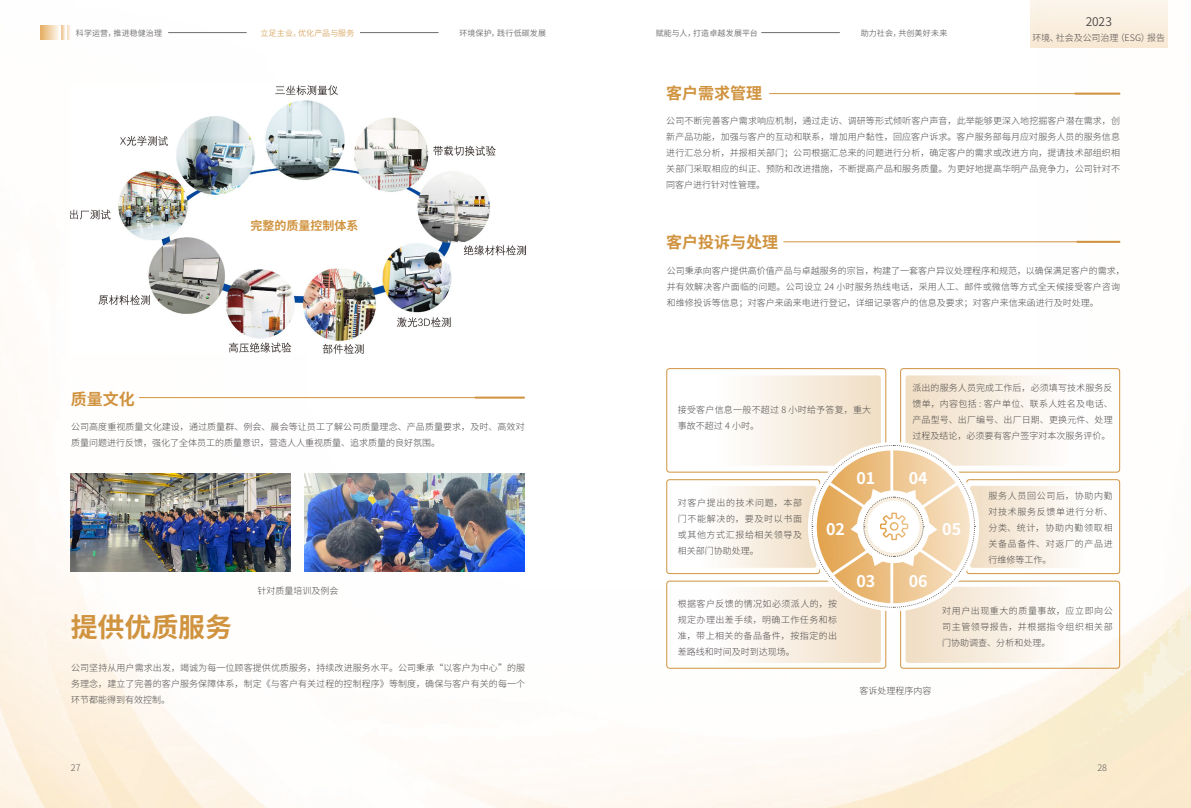
<style>
.page{position:relative;width:1191px;height:808px;background:#fff}
.page>*{position:absolute;margin:0;border:0;box-sizing:border-box;transform-origin:0 0}
.t1{font:700 26.9px "Source Han Sans CN";color:#d0933f}
.t2{font:700 16px "Source Han Sans CN";color:#d0933f}
.t3{font:700 16px "Source Han Sans CN";color:#fff}
.t4{font:700 12px "Source Han Sans CN";color:#d0933f}
.t5{font:12px "Source Han Sans CN";color:#4c4948}
.t6{font:300 9px/16px "Source Han Sans CN";letter-spacing:.01em;color:#4c4948;text-align:justify}
.t7{font:300 9px "Source Han Sans CN";color:#595757}
.t8{font:8px "Source Han Sans CN";letter-spacing:.02em;color:#4c4948}
.t9{font:8px "Source Han Sans CN";letter-spacing:.02em;color:#d0933f}
</style>
<div class="page">
<img style="left:0;top:0;width:1191px;height:808px">
<div style="left:1030px;top:0;width:137px;height:47px;background:#faefe0"></div>
<hr style="left:139px;top:397px;width:385px;height:1px;background:#d0933f">
<hr style="left:475px;top:397px;width:49px;height:2px;background:#d0933f">
<img style="left:71px;top:473px;width:220px;height:98px">
<img style="left:304px;top:473px;width:220px;height:98px">
<div style="left:666px;top:486px;width:150px;height:82px;background:linear-gradient(to right,#fff,#f2e1cb);border-radius:3px"></div>
<div style="left:666px;top:479px;width:154px;height:95px;border:1px solid #d0933f;border-radius:3px"></div>
<div style="left:970px;top:486px;width:149px;height:82px;background:linear-gradient(to right,#f1e0c9,#fff);border-radius:3px"></div>
<div style="left:966px;top:479px;width:154px;height:95px;border:1px solid #d0933f;border-radius:3px"></div>
<div style="left:905px;top:587px;width:214px;height:76px;background:linear-gradient(to right,#f0dfc7,#fff);border-radius:3px"></div>
<div style="left:900px;top:581px;width:220px;height:88px;border:1px solid #d0933f;border-radius:3px"></div>
<div style="left:667px;top:587px;width:214px;height:76px;background:linear-gradient(to right,#fff,#f1dfc7);border-radius:3px"></div>
<div style="left:666px;top:581px;width:220px;height:88px;border:1px solid #d0933f;border-radius:3px"></div>
<div style="left:905px;top:375px;width:214px;height:91px;background:linear-gradient(to right,#f1dfc7,#fff);border-radius:3px"></div>
<div style="left:900px;top:368px;width:220px;height:105px;border:1px solid #d0933f;border-radius:3px"></div>
<div style="left:667px;top:375px;width:214px;height:91px;background:linear-gradient(to right,#fff,#f1dfc7);border-radius:3px"></div>
<div style="left:666px;top:368px;width:220px;height:105px;border:1px solid #d0933f;border-radius:3px"></div>
<hr style="left:769px;top:93px;width:351px;height:1px;background:#d0933f">
<hr style="left:1074px;top:93px;width:46px;height:2px;background:#d0933f">
<hr style="left:783px;top:242px;width:337px;height:1px;background:#d0933f">
<hr style="left:1076px;top:241px;width:44px;height:2px;background:#d0933f">
<svg style="left:811px;top:444px;width:164px;height:164px"></svg>
<img style="left:70px;top:85px;width:456px;height:268px">
<p class="t8" style="left:76px;top:28px;width:88px">科学运营，推进稳健治理</p>
<p class="t9" style="left:260px;top:28px;width:95px">立足主业，优化产品与服务</p>
<p class="t8" style="left:459px;top:28px;width:88px">环境保护，践行低碳发展</p>
<p class="t8" style="left:656px;top:28px;width:104px">赋能与人，打造卓越发展平台</p>
<p class="t8" style="left:861px;top:28px;width:88px">助力社会，共创美好未来</p>
<h2 class="t2" style="left:666px;top:85px;width:97px">客户需求管理</h2>
<h3 class="t5" style="left:1085px;top:14px;width:28px">2023</h3>
<p class="t6" style="left:1032px;top:29px;width:134px">环境、社会及公司治理（ESG）报告</p>
<h3 class="t4" style="left:250px;top:219px;width:110px">完整的质量控制体系</h3>
<h2 class="t2" style="left:71px;top:390px;width:65px">质量文化</h2>
<p class="t6" style="left:71px;top:419px;width:455px">公司高度重视质量文化建设，通过质量群、例会、晨会等让员工了解公司质量理念、产品质量要求，及时、高效对质量问题进行反馈，强化了全体员工的质量意识，营造人人重视质量、追求质量的良好氛围。</p>
<p class="t6" style="left:257px;top:583px;width:82px">针对质量培训及例会</p>
<h1 class="t1" style="left:71px;top:613px;width:163px">提供优质服务</h1>
<p class="t6" style="left:71px;top:660px;width:455px">公司坚持从用户需求出发，竭诚为每一位顾客提供优质服务，持续改进服务水平。公司秉承“以客户为中心”的服务理念，建立了完善的客户服务保障体系，制定《与客户有关过程的控制程序》等制度，确保与客户有关的每一个环节都能得到有效控制。</p>
<p class="t6" style="left:666px;top:113px;width:455px">公司不断完善客户需求响应机制，通过走访、调研等形式倾听客户声音，此举能够更深入地挖掘客户潜在需求，创新产品功能，加强与客户的互动和联系，增加用户黏性，回应客户诉求。客户服务部每月应对服务人员的服务信息进行汇总分析，并报相关部门；公司根据汇总来的问题进行分析，确定客户的需求或改进方向，提请技术部组织相关部门采取相应的纠正、预防和改进措施，不断提高产品和服务质量。为更好地提高华明产品竞争力，公司针对不同客户进行针对性管理。</p>
<h2 class="t2" style="left:666px;top:234px;width:113px">客户投诉与处理</h2>
<p class="t6" style="left:667px;top:262px;width:459px;text-align:left">公司秉承向客户提供高价值产品与卓越服务的宗旨，构建了一套客户异议处理程序和规范，以确保满足客户的需求，并有效解决客户面临的问题。公司设立 24 小时服务热线电话，采用人工、邮件或微信等方式全天候接受客户咨询和维修投诉等信息；对客户来函来电进行登记，详细记录客户的信息及要求；对客户来信来函进行及时处理。</p>
<p class="t6" style="left:678px;top:402px;width:195px">接受客户信息一般不超过 8 小时给予答复，重大事故不超过 4 小时。</p>
<p class="t6" style="left:912px;top:379px;width:202px">派出的服务人员完成工作后，必须填写技术服务反馈单，内容包括 : 客户单位、联系人姓名及电话、产品型号、出厂编号、出厂日期、更换元件、处理过程及结论，必须要有客户签字对本次服务评价。</p>
<h2 class="t3" style="left:856px;top:469px;width:20px">01</h2>
<h2 class="t3" style="left:908px;top:469px;width:20px">04</h2>
<p class="t6" style="left:678px;top:495px;width:126px">对客户提出的技术问题，本部门不能解决的，要及时以书面或其他方式汇报给相关领导及相关部门协助处理。</p>
<p class="t6" style="left:988px;top:488px;width:126px">服务人员回公司后，协助内勤对技术服务反馈单进行分析、分类、统计，协助内勤领取相关备品备件、对返厂的产品进行维修等工作。</p>
<p class="t6" style="left:678px;top:596px;width:161px">根据客户反馈的情况如必须派人的，按规定办理出差手续，明确工作任务和标准，带上相关的备品备件，按指定的出差路线和时间及时到达现场。</p>
<h2 class="t3" style="left:826px;top:521px;width:20px">02</h2>
<h2 class="t3" style="left:942px;top:521px;width:20px">05</h2>
<h2 class="t3" style="left:856px;top:573px;width:20px">03</h2>
<h2 class="t3" style="left:908px;top:573px;width:20px">06</h2>
<p class="t6" style="left:942px;top:603px;width:172px">对用户出现重大的质量事故，应立即向公司主管领导报告，并根据指令组织相关部门协助调查、分析和处理。</p>
<p class="t6" style="left:859px;top:683px;width:73px">客诉处理程序内容</p>
<p class="t7" style="left:71px;top:763px;width:11px">27</p>
<p class="t7" style="left:1097px;top:763px;width:11px">28</p>
</div>
